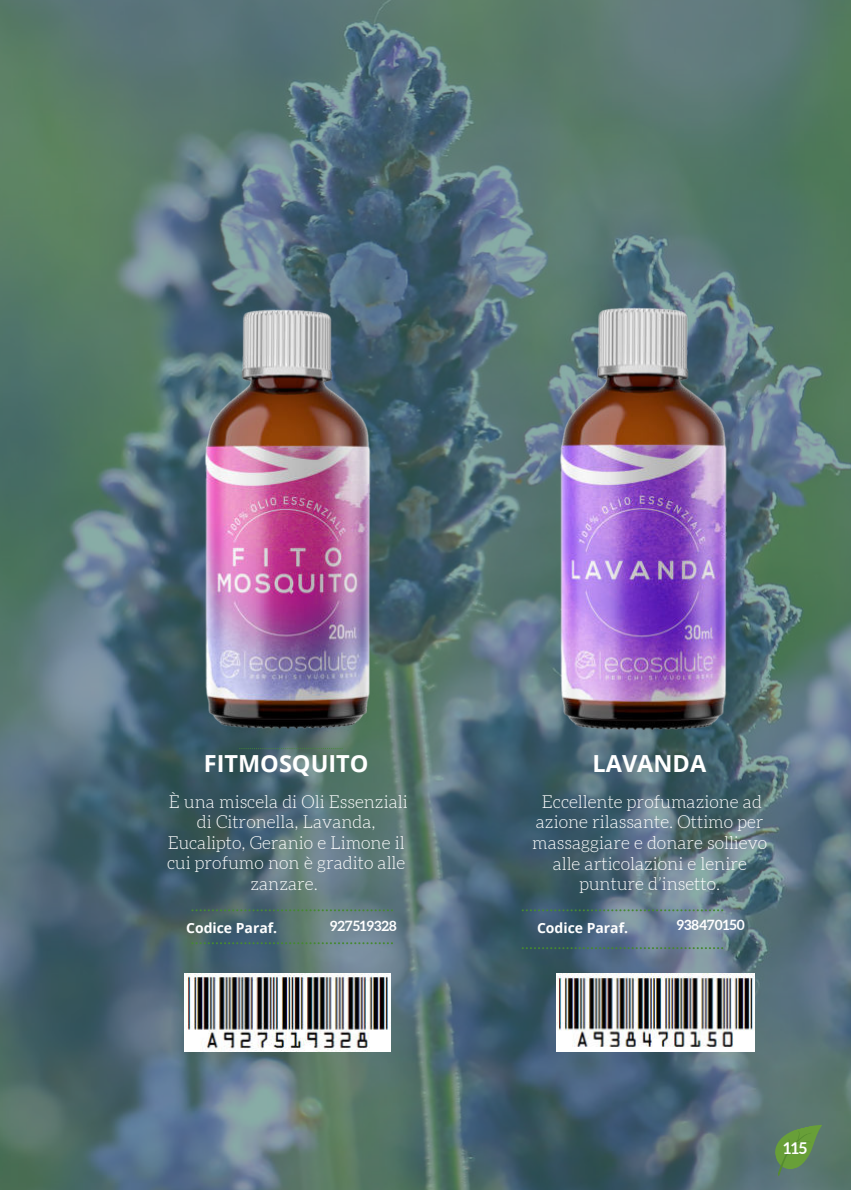
<style>
.page{position:relative;width:851px;height:1191px;background:#fff}
.page>*{position:absolute;margin:0;border:0;box-sizing:border-box;transform-origin:0 0}
.t1{font:700 23.6px "Open Sans";color:#fff}
.t2{font:300 17.6px/20.6px "Aleo";color:#fff;text-align:center}
.t3{font:700 16px "Aleo";color:#fff}
.t4{font:700 14px "Open Sans";color:#fff}
.t5{font:700 14px "Aleo";color:#fff}
</style>
<div class="page">
<img style="left:0;top:0;width:849px;height:1189px">
<svg style="left:191px;top:909px;width:202px;height:2px"></svg>
<svg style="left:191px;top:942px;width:202px;height:2px"></svg>
<svg style="left:521px;top:909px;width:201px;height:2px"></svg>
<svg style="left:521px;top:947px;width:201px;height:2px"></svg>
<img style="left:368px;top:225px;width:481px;height:562px">
<img style="left:15px;top:228px;width:556px;height:555px">
<svg style="left:769px;top:1125px;width:52px;height:52px;background:#5f8856"></svg>
<img style="left:556px;top:974px;width:197px;height:77px">
<img style="left:185px;top:974px;width:205px;height:77px">
<h1 class="t1" style="left:204px;top:746px;width:166px">FITMOSQUITO</h1>
<h1 class="t1" style="left:592px;top:746px;width:115px">LAVANDA</h1>
<p class="t2" style="left:167px;top:793px;width:242px">È una miscela di Oli Essenziali di Citronella, Lavanda,<br>Eucalipto, Geranio e Limone il cui profumo non è gradito alle zanzare.</p>
<p class="t2" style="left:532px;top:793px;width:236px">Eccellente profumazione ad azione rilassante. Ottimo per massaggiare e donare sollievo alle articolazioni e lenire punture d’insetto.</p>
<p class="t4" style="left:186px;top:918px;width:92px">Codice Paraf.</p>
<p class="t5" style="left:676px;top:917px;width:69px">938470150</p>
<p class="t5" style="left:330px;top:918px;width:68px">927519328</p>
<p class="t4" style="left:536px;top:918px;width:92px">Codice Paraf.</p>
<p class="t3" style="left:783px;top:1139px;width:25px">115</p>
</div>
